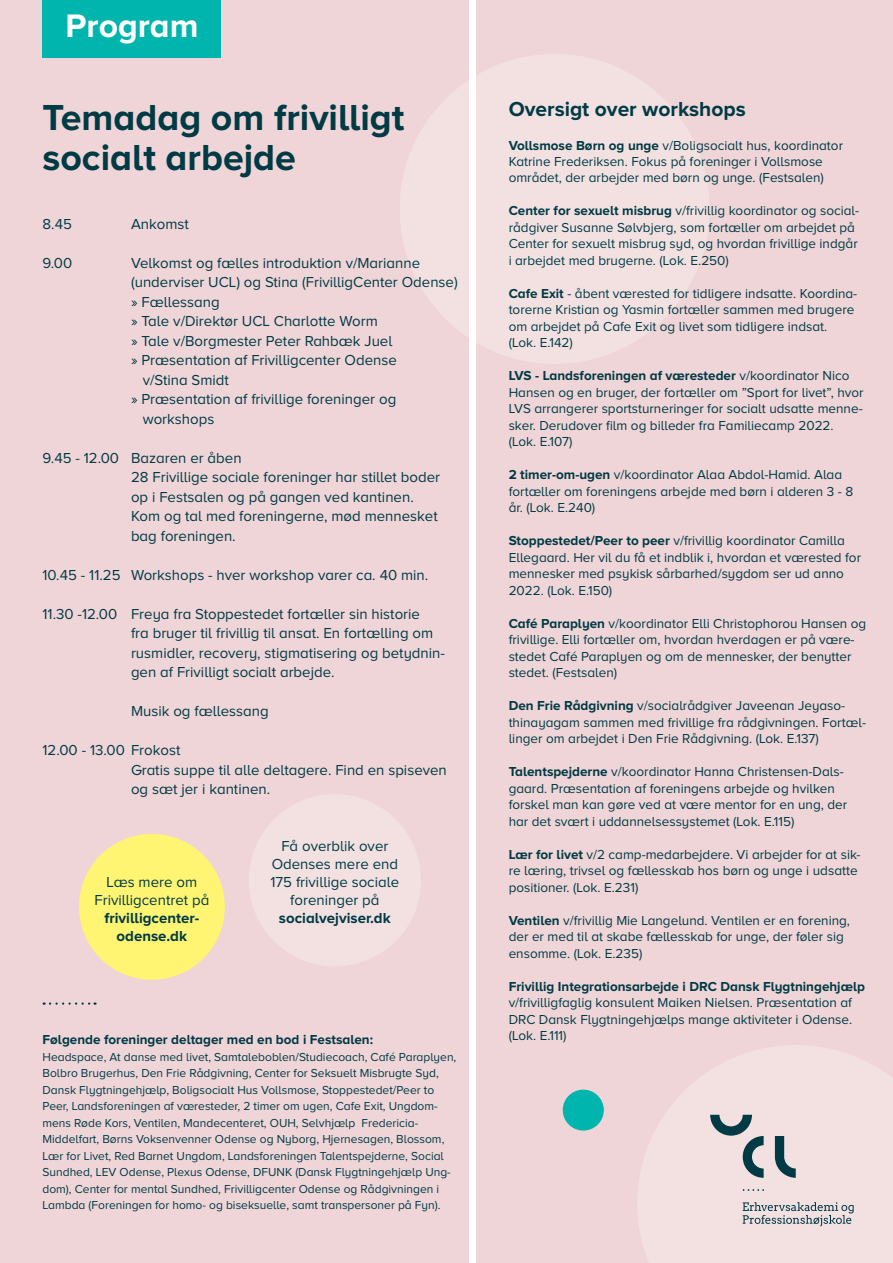
<style>
.page{position:relative;width:893px;height:1263px;background:#fff}
.page>*{position:absolute;margin:0;border:0;box-sizing:border-box;transform-origin:0 0}
.t1{font:700 37.5px/40.5px "Proxima Nova A";color:#003a44}
.t2{font:700 33.75px "Proxima Nova A";color:#fff}
.t3{font:700 21px "Proxima Nova A";color:#003a44}
.t4{font:15px/19.5px "Proxima Nova A";color:#003a44}
.t5{font:700 15px/18px "Proxima Nova A";color:#003a44;text-align:center}
.t6{font:13.5px/16.5px "Proxima Nova A";color:#003a44}
.t7{font:700 13.5px "Proxima Nova A";color:#003a44}
.t8{font:12px/16.5px "Proxima Nova A";color:#003a44}
.s1{font-weight:700}
</style>
<div class="page">
<div style="left:0;top:0;width:469px;height:1263px;background:#efd5d7"></div>
<div style="left:477px;top:0;width:416px;height:1263px;background:#efd5d7"></div>
<svg style="left:638px;top:1045px;width:255px;height:218px;fill:#f3e1e2"></svg>
<svg style="left:743px;top:1189px;width:21px;height:2px"></svg>
<svg style="left:710px;top:1115px;width:54px;height:63px"></svg>
<svg style="left:775px;top:1136px;width:21px;height:42px"></svg>
<svg style="left:743px;top:1202px;width:111px;height:24px"></svg>
<div style="left:563px;top:1089px;width:41px;height:41px;background:#00b5ae;border-radius:50%"></div>
<div style="left:400px;top:54px;width:310px;height:310px;background:#f3e1e2;border-radius:50%"></div>
<svg style="left:44px;top:1002px;width:52px;height:3px"></svg>
<div style="left:43px;top:0;width:178px;height:58px;background:#00b5ae"></div>
<div style="left:79px;top:834px;width:146px;height:146px;background:#fff573;border-radius:50%"></div>
<div style="left:249px;top:794px;width:172px;height:172px;background:#f3e1e2;border-radius:50%"></div>
<h2 class="t2" style="left:65px;top:7px;width:135px">Program</h2>
<h1 class="t1" style="left:43px;top:96px;width:363px">Temadag om frivilligt socialt arbejde</h1>
<p class="t4" style="left:43px;top:214px;width:31px">8.45</p>
<p class="t4" style="left:131px;top:214px;width:59px">Ankomst</p>
<p class="t4" style="left:43px;top:253px;width:31px">9.00</p>
<p class="t4" style="left:131px;top:253px;width:291px">Velkomst og fælles introduktion v/Marianne</p>
<p class="t4" style="left:131px;top:272px;width:328px">(underviser UCL) og Stina (FrivilligCenter Odense)</p>
<p class="t4" style="left:131px;top:292px;width:90px">» Fællessang</p>
<p class="t4" style="left:131px;top:311px;width:248px">» Tale v/Direktør UCL Charlotte Worm</p>
<p class="t4" style="left:131px;top:331px;width:263px">» Tale v/Borgmester Peter Rahbæk Juel</p>
<p class="t4" style="left:131px;top:350px;width:267px">» Præsentation af Frivilligcenter Odense</p>
<p class="t4" style="left:143px;top:370px;width:88px">v/Stina Smidt</p>
<p class="t4" style="left:131px;top:389px;width:267px">» Præsentation af frivillige foreninger og</p>
<p class="t4" style="left:143px;top:409px;width:73px">workshops</p>
<p class="t4" style="left:131px;top:448px;width:311px;text-indent:-88px">9.45 - 12.00 Bazaren er åben<br>28 Frivillige sociale foreninger har stillet boder op i Festsalen og på gangen ved kantinen.<br>Kom og tal med foreningerne, mød mennesket bag foreningen.</p>
<p class="t4" style="left:43px;top:565px;width:387px">10.45 - 11.25 Workshops - hver workshop varer ca. 40 min.</p>
<p class="t4" style="left:131px;top:604px;width:315px;text-indent:-88px">11.30 -12.00 Freya fra Stoppestedet fortæller sin historie<br>fra bruger til frivillig til ansat. En fortælling om rusmidler, recovery, stigmatisering og betydnin&shy;gen af Frivilligt socialt arbejde.</p>
<p class="t4" style="left:131px;top:701px;width:139px">Musik og fællessang</p>
<p class="t4" style="left:131px;top:740px;width:317px;text-indent:-88px">12.00 - 13.00 Frokost<br>Gratis suppe til alle deltagere. Find en spiseven og sæt jer i kantinen.</p>
<p class="t4" style="left:94px;top:873px;width:116px;line-height:18px;text-align:center">Læs mere om<br>Frivilligcentret på</p>
<p class="t5" style="left:104px;top:909px;width:96px">frivilligcenter&shy;odense.dk</p>
<p class="t4" style="left:270px;top:837px;width:130px;line-height:18px;text-align:center">Få overblik over<br>Odenses mere end<br>175 frivillige sociale foreninger på</p>
<p class="t5" style="left:279px;top:909px;width:113px">socialvejviser.dk</p>
<p class="t7" style="left:43px;top:1032px;width:332px">Følgende foreninger deltager med en bod i Festsalen:</p>
<p class="t8" style="left:43px;top:1048px;width:415px">Headspace, At danse med livet, Samtaleboblen/Studiecoach, Café Paraplyen, Bolbro Brugerhus, Den Frie Rådgivning, Center for Seksuelt Misbrugte Syd, Dansk Flygtningehjælp, Boligsocialt Hus Vollsmose, Stoppestedet/Peer to Peer, Landsforeningen af væresteder, 2 timer om ugen, Cafe Exit, Ungdom&shy;mens Røde Kors, Ventilen, Mandecenteret, OUH, Selvhjælp Fredericia-Middelfart, Børns Voksenvenner Odense og Nyborg, Hjernesagen, Blossom, Lær for Livet, Red Barnet Ungdom, Landsforeningen Talentspejderne, Social Sundhed, LEV Odense, Plexus Odense, DFUNK (Dansk Flygtningehjælp Ung&shy;dom), Center for mental Sundhed, Frivilligcenter Odense og Rådgivningen i Lambda (Foreningen for homo- og biseksuelle, samt transpersoner på Fyn).</p>
<h3 class="t3" style="left:509px;top:98px;width:239px">Oversigt over workshops</h3>
<p class="t6" style="left:509px;top:137px;width:336px"><span class="s1">Vollsmose Børn og unge</span> v/Boligsocialt hus, koordinator<br>Katrine Frederiksen. Fokus på foreninger i Vollsmose området, der arbejder med børn og unge. (Festsalen)</p>
<p class="t6" style="left:509px;top:203px;width:352px"><span class="s1">Center for sexuelt misbrug</span> v/frivillig koordinator og social&shy;rådgiver Susanne Sølvbjerg, som fortæller om arbejdet på Center for sexuelt misbrug syd, og hvordan frivillige indgår i arbejdet med brugerne. (Lok. E.250)</p>
<p class="t6" style="left:509px;top:285px;width:350px"><span class="s1">Cafe Exit</span> - åbent værested for tidligere indsatte. Koordina&shy;torerne Kristian og Yasmin fortæller sammen med brugere om arbejdet på Cafe Exit og livet som tidligere indsat. (Lok. E.142)</p>
<p class="t6" style="left:509px;top:368px;width:356px"><span class="s1">LVS - Landsforeningen af væresteder</span> v/koordinator Nico Hansen og en bruger, der fortæller om ”Sport for livet”, hvor LVS arrangerer sportsturneringer for socialt udsatte menne&shy;sker. Derudover film og billeder fra Familiecamp 2022. (Lok. E.107)</p>
<p class="t6" style="left:509px;top:467px;width:346px"><span class="s1">2 timer-om-ugen</span> v/koordinator Alaa Abdol-Hamid. Alaa fortæller om foreningens arbejde med børn i alderen 3 - 8 år. (Lok. E.240)</p>
<p class="t6" style="left:509px;top:532px;width:354px"><span class="s1">Stoppestedet/Peer to peer</span> v/frivillig koordinator Camilla Ellegaard. Her vil du få et indblik i, hvordan et værested for mennesker med psykisk sårbarhed/sygdom ser ud anno 2022. (Lok. E.150)</p>
<p class="t6" style="left:509px;top:615px;width:359px"><span class="s1">Café Paraplyen</span> v/koordinator Elli Christophorou Hansen og frivillige. Elli fortæller om, hvordan hverdagen er på være&shy;stedet Café Paraplyen og om de mennesker, der benytter stedet. (Festsalen)</p>
<p class="t6" style="left:509px;top:697px;width:359px"><span class="s1">Den Frie Rådgivning</span> v/socialrådgiver Javeenan Jeyaso&shy;thinayagam sammen med frivillige fra rådgivningen. Fortæl&shy;linger om arbejdet i Den Frie Rådgivning. (Lok. E.137)</p>
<p class="t6" style="left:509px;top:763px;width:340px"><span class="s1">Talentspejderne</span> v/koordinator Hanna Christensen-Dals&shy;gaard. Præsentation af foreningens arbejde og hvilken forskel man kan gøre ved at være mentor for en ung, der har det svært i uddannelsessystemet (Lok. E.115)</p>
<p class="t6" style="left:509px;top:846px;width:353px"><span class="s1">Lær for livet</span> v/2 camp-medarbejdere. Vi arbejder for at sik&shy;re læring, trivsel og fællesskab hos børn og unge i udsatte positioner. (Lok. E.231)</p>
<p class="t6" style="left:509px;top:912px;width:343px"><span class="s1">Ventilen</span> v/frivillig Mie Langelund. Ventilen er en forening, der er med til at skabe fællesskab for unge, der føler sig ensomme. (Lok. E.235)</p>
<p class="t7" style="left:509px;top:979px;width:358px">Frivillig Integrationsarbejde i DRC Dansk Flygtningehjælp</p>
<p class="t6" style="left:509px;top:994px;width:345px;text-align:justify">v/frivilligfaglig konsulent Maiken Nielsen. Præsentation af DRC Dansk Flygtningehjælps mange aktiviteter i Odense. (Lok. E.111)</p>
</div>
